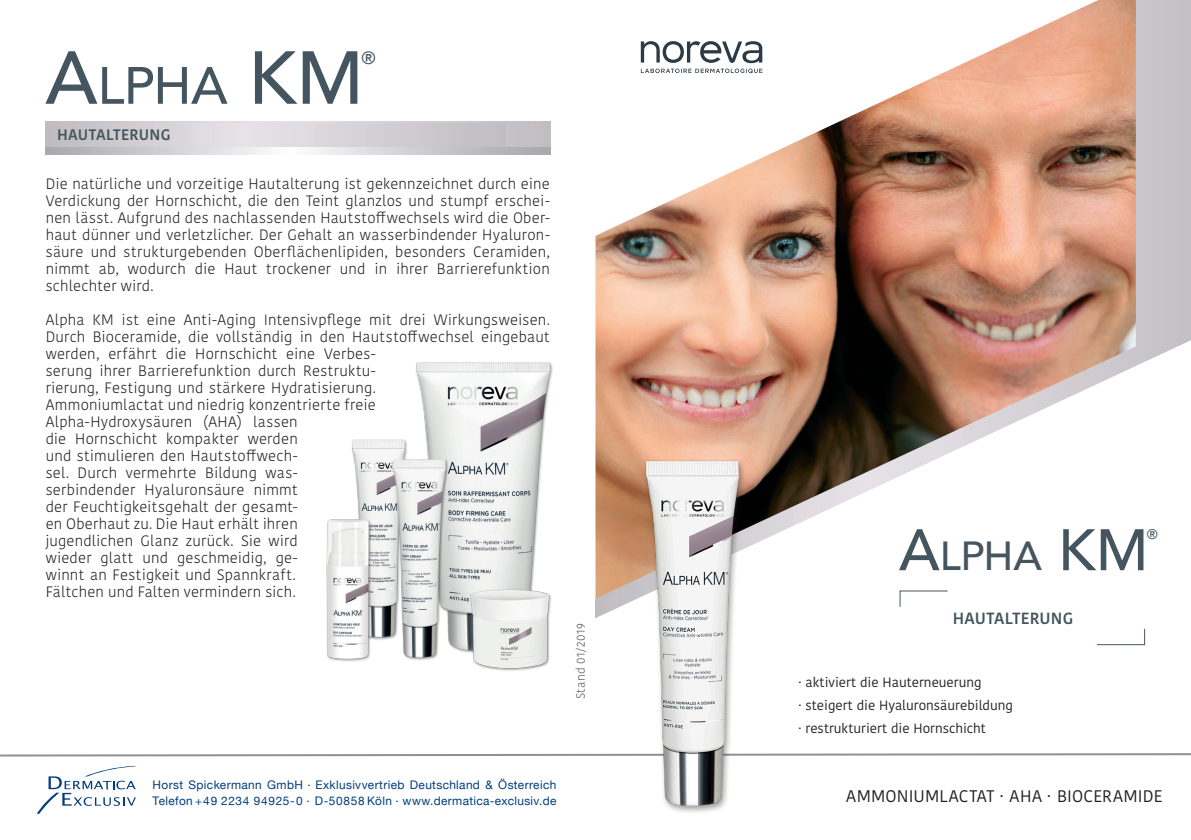
<style>
.page{position:relative;width:1191px;height:840px;background:#fff}
.page>*{position:absolute;margin:0;border:0;box-sizing:border-box;transform-origin:0 0}
.t1{font:500 51.8px "Avenir";color:#45555f}
.t2{font:500 40.4px "Avenir";color:#45555f}
.t3{font:500 17.8px "Avenir";color:#45555f}
.t4{font:16.8px "Kohinoor Devanagari";letter-spacing:.01em;color:#231f20}
.t5{font:600 16.2px "Kohinoor Devanagari";letter-spacing:.01em;color:#45555f}
.t6{font:600 15.2px "Kohinoor Devanagari";letter-spacing:.01em;color:#45555f}
.t7{font:300 15px/17px "Kohinoor Devanagari";letter-spacing:.015em;color:#231f20;text-align:justify}
.t8{font:500 13.8px "Avenir";color:#45555f}
.t9{font:13.4px/23px "Kohinoor Devanagari";color:#231f20}
.t10{font:300 12px "Kohinoor Devanagari";letter-spacing:.03em;color:#57585a}
.t11{font:11.8px/15.6px "Helvetica Neue";letter-spacing:.03em;color:#013d7d}
.s1{font-size:74px}
.s2{font-size:57.8px}
</style>
<div class="page">
<svg style="left:45px;top:122px;width:505px;height:25px;background:#cac7cb"></svg>
<svg style="left:46px;top:124px;width:459px;height:23px;background:#d2cfd4"></svg>
<svg style="left:37px;top:765px;width:99px;height:48px"></svg>
<svg style="left:45px;top:147px;width:505px;height:7px"></svg>
<svg style="left:1097px;top:628px;width:48px;height:17px"></svg>
<svg style="left:0;top:753px;width:1191px;height:4px"></svg>
<img style="left:326px;top:362px;width:227px;height:309px">
<img style="left:595px;top:0;width:596px;height:618px">
<img style="left:629px;top:438px;width:134px;height:375px">
<h1 class="t1" style="left:45px;top:41px;width:320px"><span class="s1">A</span>lpha <span class="s1">KM</span></h1>
<p class="t3" style="left:361px;top:42px;width:16px">®</p>
<p class="t6" style="left:57px;top:126px;width:115px">HAUTALTERUNG</p>
<p class="t7" style="left:46px;top:175px;width:506px">Die natürliche und vorzeitige Hautalterung ist gekennzeichnet durch eine Verdickung der Hornschicht, die den Teint glanzlos und stumpf erschei&shy;nen lässt. Aufgrund des nachlassenden Hautstoffwechsels wird die Ober&shy;haut dünner und verletzlicher. Der Gehalt an wasserbindender Hyaluron&shy;säure und strukturgebenden Oberflächenlipiden, besonders Ceramiden, nimmt ab, wodurch die Haut trockener und in ihrer Barrierefunktion schlechter wird.</p>
<p class="t7" style="left:46px;top:311px;width:505px;text-align:left">Alpha KM ist eine Anti-Aging Intensivpflege mit drei Wirkungsweisen.<br>Durch Bioceramide, die vollständig in den Hautstoffwechsel eingebaut werden, erfährt die Hornschicht eine Verbes-<br>serung ihrer Barrierefunktion durch Restruktu-<br>rierung, Festigung und stärkere Hydratisierung.<br>Ammoniumlactat und niedrig konzentrierte freie<br>Alpha-Hydroxysäuren (AHA) lassen<br>die Hornschicht kompakter werden<br>und stimulieren den Hautstoffwech-<br>sel. Durch vermehrte Bildung was-<br>serbindender Hyaluronsäure nimmt<br>der Feuchtigkeitsgehalt der gesamt-<br>en Oberhaut zu. Die Haut erhält ihren<br>jugendlichen Glanz zurück. Sie wird<br>wieder glatt und geschmeidig, ge-<br>winnt an Festigkeit und Spannkraft.<br>Fältchen und Falten vermindern sich.</p>
<p class="t10" style="left:573px;top:699px;width:77px;rotate:-90deg">Stand 01/2019</p>
<p class="t11" style="left:153px;top:777px;width:405px">Horst Spickermann GmbH . Exklusivvertrieb Deutschland &amp; Österreich<br>Telefon +49 2234 94925-0 . D-50858 Köln . www.dermatica-exclusiv.de</p>
<h2 class="t2" style="left:899px;top:521px;width:251px"><span class="s2">A</span>lpha <span class="s2">KM</span></h2>
<p class="t8" style="left:1146px;top:522px;width:13px">®</p>
<p class="t5" style="left:952px;top:609px;width:122px">HAUTALTERUNG</p>
<p class="t9" style="left:798px;top:670px;width:216px">· aktiviert die Hauterneuerung<br>· steigert die Hyaluronsäurebildung · restrukturiert die Hornschicht</p>
<p class="t4" style="left:846px;top:785px;width:318px">AMMONIUMLACTAT · AHA · BIOCERAMIDE</p>
</div>
